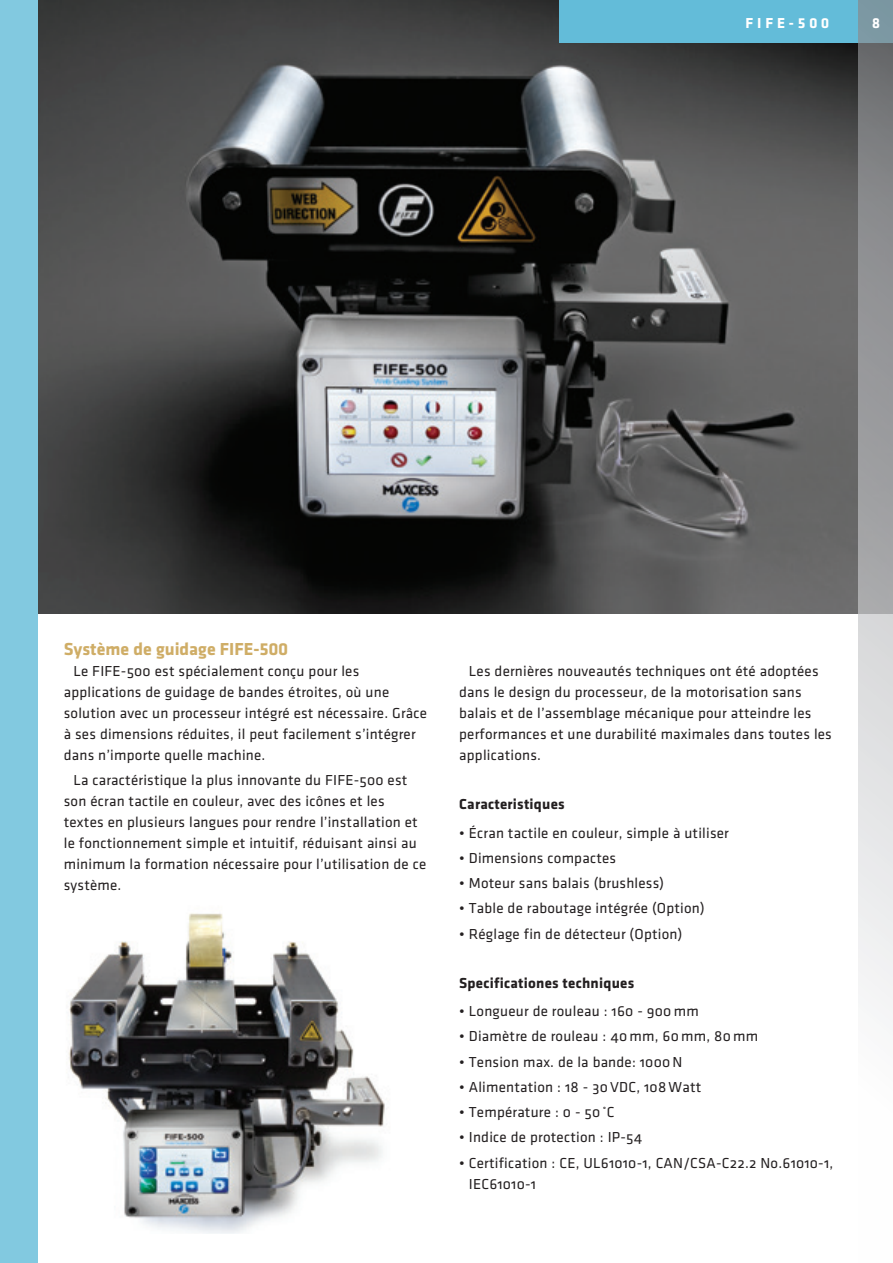
<style>
.page{position:relative;width:893px;height:1263px;background:#fff}
.page>*{position:absolute;margin:0;border:0;box-sizing:border-box;transform-origin:0 0}
.t1{font:700 18px "Klavika";color:#cfad66}
.t2{font:15px/21px "Klavika Regular OSF";letter-spacing:.015em;color:#231f20}
.t3{font:700 15px "Klavika";letter-spacing:.015em;color:#231f20}
.t4{font:700 15px "Klavika";letter-spacing:.265em;color:#fff}
</style>
<div class="page">
<img style="left:38px;top:0;width:821px;height:613px">
<div style="left:559px;top:0;width:334px;height:43px;background:#63bcd9"></div>
<svg style="left:859px;top:0;width:34px;height:1014px;background:#b1b3b5"></svg>
<div style="left:0;top:0;width:38px;height:1263px;background:#82c9e0"></div>
<img style="left:68px;top:913px;width:317px;height:321px">
<p class="t4" style="left:745px;top:14px;width:85px">FIFE-500</p>
<p class="t4" style="left:872px;top:14px;width:9px">8</p>
<p class="t1" style="left:64px;top:639px;width:226px">Système de guidage FIFE-500</p>
<p class="t2" style="left:64px;top:660px;width:365px;text-indent:10px">Le FIFE-500 est spécialement conçu pour les applications de guidage de bandes étroites, où une solution avec un processeur intégré est nécessaire. Grâce à ses dimensions réduites, il peut facilement s’intégrer dans n’importe quelle machine.</p>
<p class="t2" style="left:64px;top:770px;width:364px;text-indent:10px">La caractéristique la plus innovante du FIFE-500 est son écran tactile en couleur, avec des icônes et les textes en plusieurs langues pour rendre l’installation et le fonctionnement simple et intuitif, réduisant ainsi au minimum la formation nécessaire pour l’utilisation de ce système.</p>
<p class="t2" style="left:459px;top:660px;width:374px;text-indent:10px">Les dernières nouveautés techniques ont été adoptées dans le design du processeur, de la motorisation sans balais et de l’assemblage mécanique pour atteindre les performances et une durabilité maximales dans toutes les applications.</p>
<p class="t3" style="left:459px;top:796px;width:107px">Caracteristiques</p>
<p class="t2" style="left:459px;top:822px;width:271px">• Écran tactile en couleur, simple à utiliser</p>
<p class="t2" style="left:459px;top:847px;width:158px">• Dimensions compactes</p>
<p class="t2" style="left:459px;top:873px;width:206px">• Moteur sans balais (brushless)</p>
<p class="t2" style="left:459px;top:898px;width:247px">• Table de raboutage intégrée (Option)</p>
<p class="t2" style="left:459px;top:923px;width:225px">• Réglage fin de détecteur (Option)</p>
<p class="t3" style="left:459px;top:974px;width:177px">Specificationes techniques</p>
<p class="t2" style="left:459px;top:1001px;width:241px">• Longueur de rouleau : 160 - 900 mm</p>
<p class="t2" style="left:459px;top:1026px;width:301px">• Diamètre de rouleau : 40 mm, 60 mm, 80 mm</p>
<p class="t2" style="left:459px;top:1051px;width:225px">• Tension max. de la bande: 1000N</p>
<p class="t2" style="left:459px;top:1076px;width:244px">• Alimentation : 18 - 30 VDC, 108 Watt</p>
<p class="t2" style="left:459px;top:1102px;width:157px">• Température : 0 - 50 ˚C</p>
<p class="t2" style="left:459px;top:1127px;width:184px">• Indice de protection : IP-54</p>
<p class="t2" style="left:469px;top:1152px;width:366px;text-indent:-10px">• Certification : CE, UL61010-1, CAN/CSA-C22.2 No.61010-1,<br>IEC61010-1</p>
</div>
